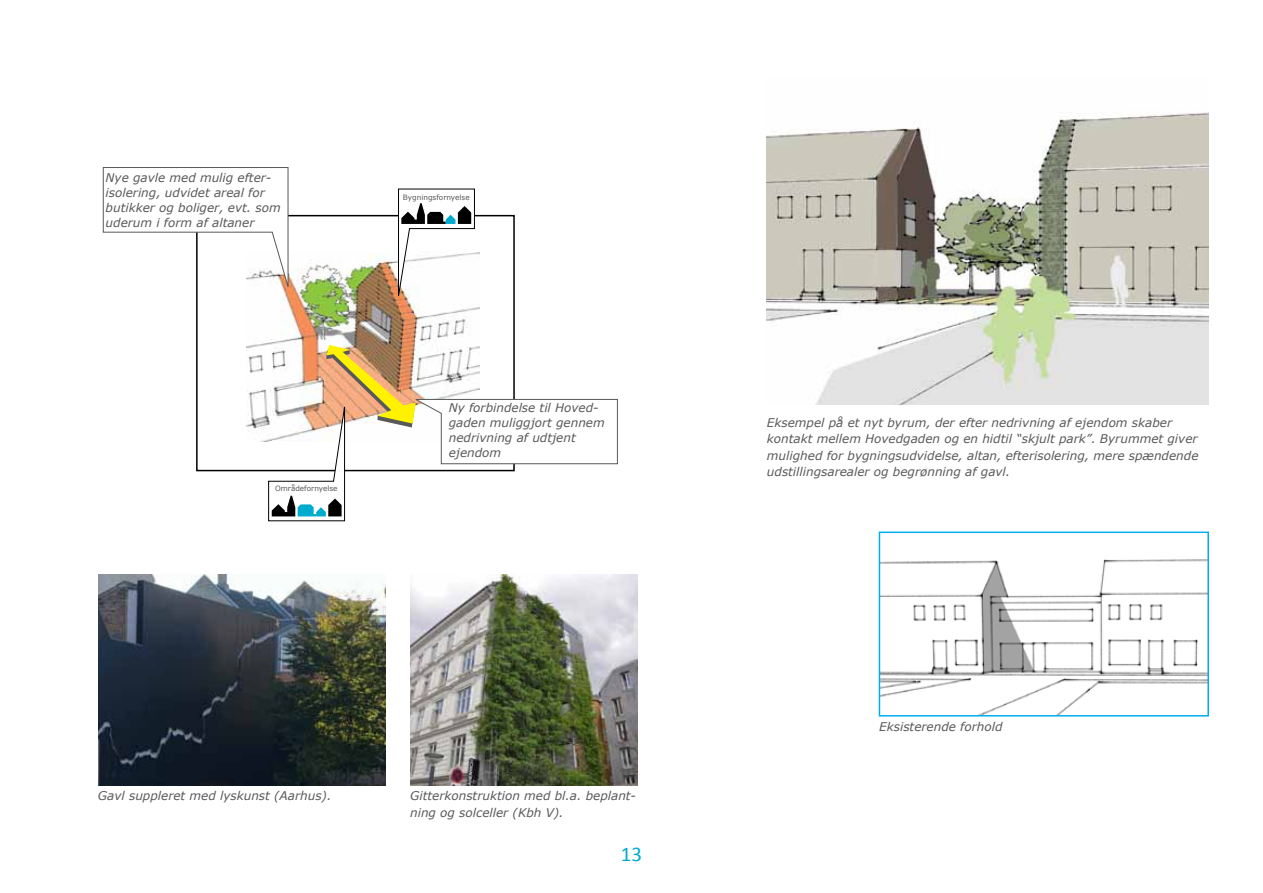
<style>
.page{position:relative;width:1263px;height:893px;background:#fff}
.page>*{position:absolute;margin:0;border:0;box-sizing:border-box;transform-origin:0 0}
.t1{font:21px "Calibri";color:#00accd}
.t2{font:italic 12px/15px "Verdana";color:#58595b}
.t3{font:7.35px "Verdana";color:#58595b}
</style>
<div class="page">
<img style="left:246px;top:252px;width:233px;height:190px">
<img style="left:767px;top:112px;width:442px;height:292px">
<img style="left:882px;top:559px;width:324px;height:154px">
<div style="left:879px;top:531px;width:330px;height:185px;border:2px solid #00aeef"></div>
<img style="left:410px;top:574px;width:228px;height:211px">
<img style="left:98px;top:574px;width:287px;height:211px">
<svg style="left:103px;top:167px;width:185px;height:122px"></svg>
<svg style="left:398px;top:188px;width:77px;height:115px"></svg>
<div style="left:106px;top:173px;width:181px;height:55px;background:#fff"></div>
<svg style="left:268px;top:345px;width:350px;height:176px"></svg>
<p class="t2" style="left:106px;top:170px;width:177px">Nye gavle med mulig efter&shy;isolering, udvidet areal for butikker og boliger, evt. som uderum i form af altaner</p>
<p class="t3" style="left:403px;top:192px;width:68px">Bygningsfornyelse</p>
<p class="t3" style="left:275px;top:483px;width:64px">Områdefornyelse</p>
<p class="t2" style="left:449px;top:400px;width:158px">Ny forbindelse til Hoved&shy;gaden muliggjort gennem nedrivning af udtjent ejendom</p>
<p class="t2" style="left:98px;top:788px;width:235px">Gavl suppleret med lyskunst (Aarhus).</p>
<p class="t2" style="left:410px;top:788px;width:227px;line-height:16.5px">Gitterkonstruktion med bl.a. beplant&shy;ning og solceller (Kbh V).</p>
<h1 class="t1" style="left:621px;top:840px;width:23px">13</h1>
<p class="t2" style="left:767px;top:414px;width:433px;line-height:16.5px">Eksempel på et nyt byrum, der efter nedrivning af ejendom skaber kontakt mellem Hovedgaden og en hidtil “skjult park”. Byrummet giver mulighed for bygningsudvidelse, altan, efterisolering, mere spændende udstillingsarealer og begrønning af gavl.</p>
<p class="t2" style="left:879px;top:719px;width:125px">Eksisterende forhold</p>
</div>
